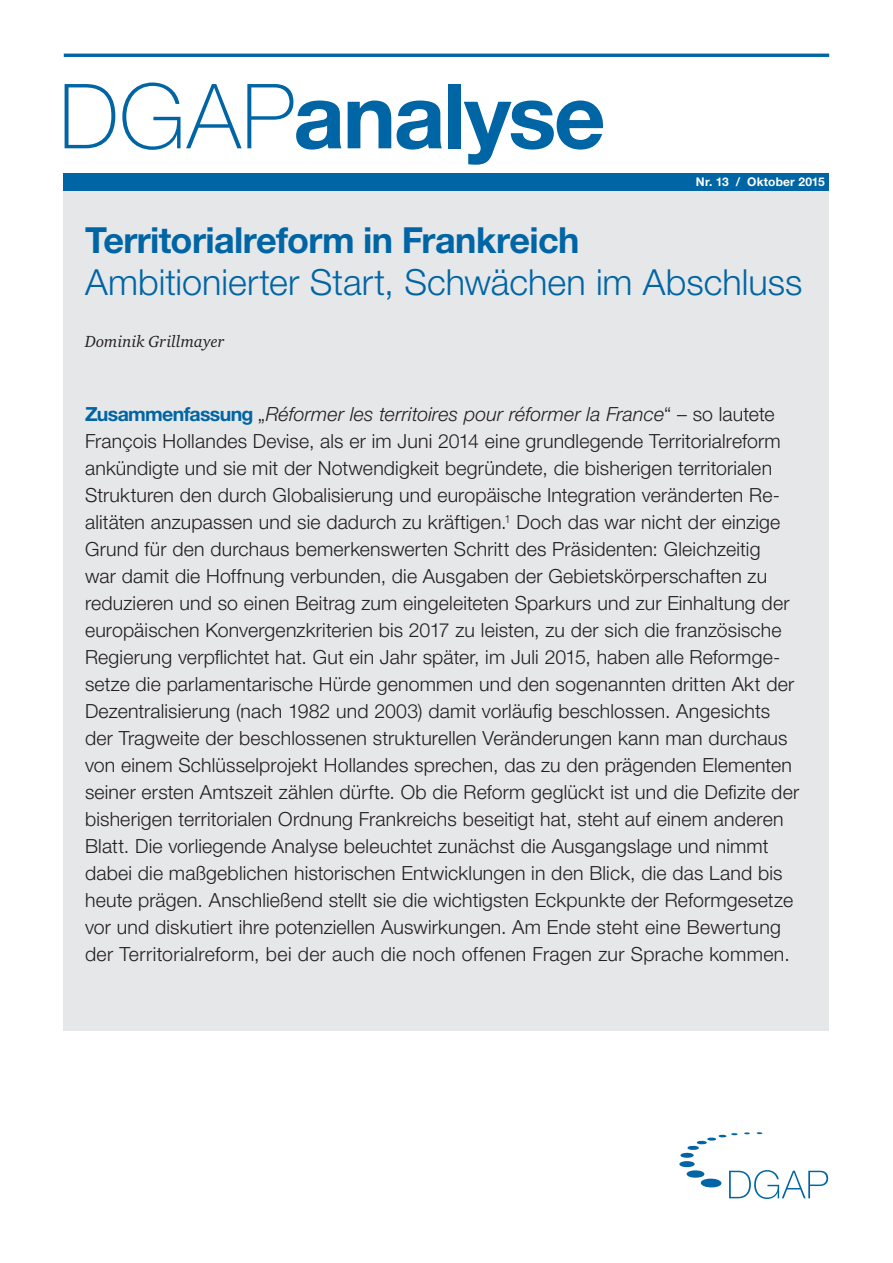
<style>
.page{position:relative;width:893px;height:1263px;background:#fff}
.page>*{position:absolute;margin:0;border:0;box-sizing:border-box;transform-origin:0 0}
.DGAPtitelxy{font:700 90px "Helvetica Neue LT Pro";letter-spacing:-.025em;color:#0065a4}
.ÜS__NH{font:300 36px "Helvetica Neue LT Pro";color:#0065a4}
.ÜS__NH-2{font:700 36px "Helvetica Neue LT Pro";letter-spacing:-.015em;color:#0065a4}
.ÜS_2___Intro__NH{font:300 19.5px/27px "Helvetica Neue LT Pro";letter-spacing:.01em;color:#231f20}
.Verfasser__CH{font:italic 16.5px "Charter ITC Pro";letter-spacing:.01em;color:#231f20}
.Titel_Balken{font:700 12px "Helvetica Neue LT Pro";letter-spacing:.01em;color:#fff}
.s1{font-weight:100}
.s2{font-weight:700;color:#0065a4}
.s3{font-style:italic}
</style>
<div class="page">
<div style="left:64px;top:190px;width:765px;height:840px;background:#e6e7e9"></div>
<hr style="left:64px;top:54px;width:765px;height:3px;background:#0065a4">
<div style="left:64px;top:174px;width:765px;height:17px;background:#0065a4"></div>
<svg style="left:679px;top:1132px;width:149px;height:67px"></svg>
<p class="DGAPtitelxy" style="left:59px;top:59px;width:548px"><span class="s1">DGAP</span>analyse</p>
<p class="Titel_Balken" style="left:696px;top:174px;width:131px">Nr. 13 / Oktober 2015</p>
<p class="ÜS__NH-2" style="left:85px;top:218px;width:496px">Territorialreform in Frankreich</p>
<p class="ÜS__NH" style="left:85px;top:260px;width:719px">Ambitionierter Start, Schwächen im Abschluss</p>
<p class="Verfasser__CH" style="left:85px;top:332px;width:141px">Dominik Grillmayer</p>
<p class="ÜS_2___Intro__NH" style="left:85px;top:400px;width:716px"><span class="s2">Zusammenfassung</span> „<span class="s3">Réformer les territoires pour réformer la France</span>“ – so lautete François Hollandes Devise, als er im Juni 2014 eine grundlegende Territorialreform ankündigte und sie mit der Notwendigkeit begründete, die bisherigen territorialen Strukturen den durch Globalisierung und europäische Integration veränderten Re&shy;alitäten anzupassen und sie dadurch zu kräftigen.<sup>1</sup> Doch das war nicht der einzige Grund für den durchaus bemerkenswerten Schritt des Präsidenten: Gleichzeitig<br>war damit die Hoffnung verbunden, die Ausgaben der Gebietskörperschaften zu reduzieren und so einen Beitrag zum eingeleiteten Sparkurs und zur Einhaltung der europäischen Konvergenzkriterien bis 2017 zu leisten, zu der sich die französische Regierung verpflichtet hat. Gut ein Jahr später, im Juli 2015, haben alle Reformge&shy;setze die parlamentarische Hürde genommen und den sogenannten dritten Akt der Dezentralisierung (nach 1982 und 2003) damit vorläufig beschlossen. Angesichts der Tragweite der beschlossenen strukturellen Veränderungen kann man durchaus von einem Schlüsselprojekt Hollandes sprechen, das zu den prägenden Elementen seiner ersten Amtszeit zählen dürfte. Ob die Reform geglückt ist und die Defizite der bisherigen territorialen Ordnung Frankreichs beseitigt hat, steht auf einem anderen Blatt. Die vorliegende Analyse beleuchtet zunächst die Ausgangslage und nimmt dabei die maßgeblichen historischen Entwicklungen in den Blick, die das Land bis heute prägen. Anschließend stellt sie die wichtigsten Eckpunkte der Reformgesetze vor und diskutiert ihre potenziellen Auswirkungen. Am Ende steht eine Bewertung der Territorialreform, bei der auch die noch offenen Fragen zur Sprache kommen.</p>
</div>
